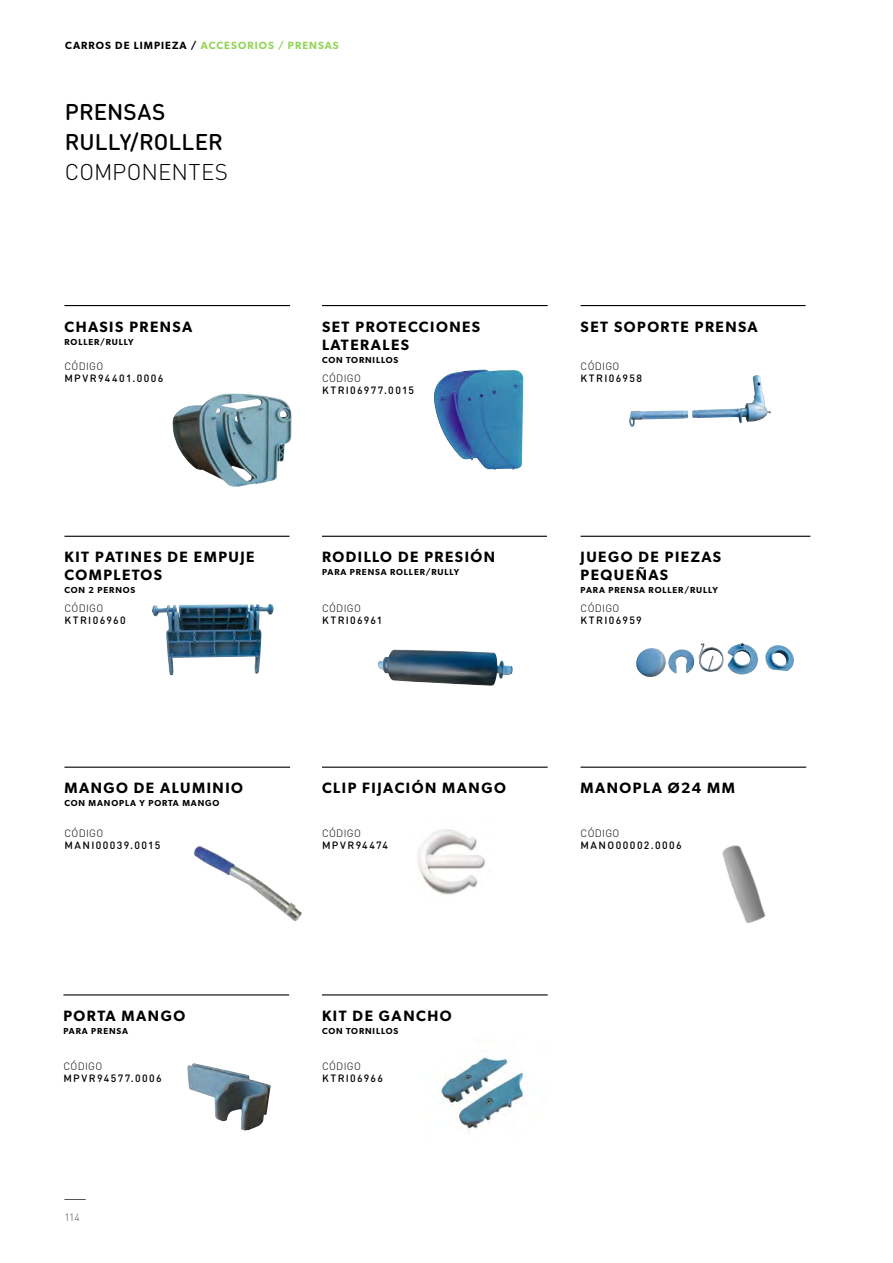
<style>
.page{position:relative;width:893px;height:1263px;background:#fff}
.page>*{position:absolute;margin:0;border:0;box-sizing:border-box;transform-origin:0 0}
.t1{font:500 22.5px/30px "DIN Round Pro";letter-spacing:.005em;color:#000}
.t2{font:300 22.5px "DIN Round Pro";color:#000}
.t3{font:600 15px/18px "Gibson";letter-spacing:.1em;color:#000}
.t4{font:500 10.5px "DIN Round Pro";letter-spacing:.135em;color:#000}
.t5{font:300 10.5px "DIN Round Pro";letter-spacing:.03em;color:#000}
.t6{font:600 10.5px "Gibson";letter-spacing:.1em;color:#93d358}
.t7{font:300 10.5px "DIN Round Pro";color:#555}
.t8{font:600 8.7px "Gibson";letter-spacing:.1em;color:#000}
.s1{color:#000}
</style>
<div class="page">
<svg style="left:64px;top:1199px;width:22px;height:1px"></svg>
<img style="left:194px;top:846px;width:108px;height:75px">
<img style="left:152px;top:604px;width:122px;height:71px">
<img style="left:187px;top:1063px;width:84px;height:68px">
<hr style="left:64px;top:536px;width:225px;height:1px;background:#000">
<img style="left:636px;top:643px;width:158px;height:34px">
<hr style="left:322px;top:536px;width:225px;height:1px;background:#000">
<hr style="left:581px;top:536px;width:229px;height:1px;background:#000">
<hr style="left:64px;top:767px;width:226px;height:1px;background:#000">
<hr style="left:322px;top:767px;width:226px;height:1px;background:#000">
<hr style="left:581px;top:767px;width:225px;height:1px;background:#000">
<img style="left:418px;top:829px;width:67px;height:66px">
<hr style="left:63px;top:994px;width:226px;height:1px;background:#000">
<hr style="left:322px;top:994px;width:226px;height:1px;background:#000">
<img style="left:172px;top:393px;width:120px;height:94px">
<hr style="left:64px;top:305px;width:226px;height:1px;background:#000">
<hr style="left:322px;top:305px;width:226px;height:1px;background:#000">
<img style="left:434px;top:369px;width:89px;height:101px">
<hr style="left:581px;top:305px;width:225px;height:1px;background:#000">
<img style="left:629px;top:375px;width:142px;height:52px">
<img style="left:378px;top:649px;width:135px;height:37px">
<img style="left:441px;top:1056px;width:83px;height:73px">
<img style="left:722px;top:845px;width:44px;height:78px">
<p class="t6" style="left:65px;top:40px;width:275px"><span class="s1">CARROS DE LIMPIEZA /</span> ACCESORIOS / PRENSAS</p>
<h1 class="t1" style="left:65px;top:96px;width:160px">PRENSAS<br>RULLY/ROLLER</h1>
<h1 class="t2" style="left:65px;top:157px;width:165px">COMPONENTES</h1>
<p class="t3" style="left:322px;top:317px;width:160px">SET PROTECCIONES<br>LATERALES</p>
<p class="t8" style="left:322px;top:354px;width:78px">CON TORNILLOS</p>
<p class="t3" style="left:64px;top:317px;width:129px">CHASIS PRENSA</p>
<p class="t8" style="left:64px;top:336px;width:71px">ROLLER/RULLY</p>
<p class="t5" style="left:64px;top:360px;width:40px">CÓDIGO</p>
<p class="t4" style="left:64px;top:371px;width:100px">MPVR94401.0006</p>
<p class="t5" style="left:322px;top:372px;width:40px">CÓDIGO</p>
<p class="t4" style="left:322px;top:383px;width:94px">KTRI06977.0015</p>
<p class="t3" style="left:64px;top:548px;width:192px">KIT PATINES DE EMPUJE<br>COMPLETOS</p>
<p class="t8" style="left:64px;top:585px;width:72px">CON 2 PERNOS</p>
<p class="t5" style="left:64px;top:601px;width:40px">CÓDIGO</p>
<p class="t4" style="left:64px;top:613px;width:63px">KTRI06960</p>
<p class="t3" style="left:322px;top:548px;width:175px">RODILLO DE PRESIÓN</p>
<p class="t8" style="left:322px;top:567px;width:139px">PARA PRENSA ROLLER/RULLY</p>
<p class="t5" style="left:322px;top:601px;width:40px">CÓDIGO</p>
<p class="t4" style="left:322px;top:613px;width:62px">KTRI06961</p>
<p class="t3" style="left:581px;top:317px;width:179px">SET SOPORTE PRENSA</p>
<p class="t5" style="left:581px;top:360px;width:40px">CÓDIGO</p>
<p class="t4" style="left:581px;top:371px;width:63px">KTRI06958</p>
<p class="t3" style="left:581px;top:548px;width:142px">JUEGO DE PIEZAS<br>PEQUEÑAS</p>
<p class="t8" style="left:581px;top:585px;width:139px">PARA PRENSA ROLLER/RULLY</p>
<p class="t5" style="left:581px;top:601px;width:40px">CÓDIGO</p>
<p class="t4" style="left:581px;top:613px;width:63px">KTRI06959</p>
<p class="t3" style="left:64px;top:779px;width:180px">MANGO DE ALUMINIO</p>
<p class="t8" style="left:64px;top:798px;width:156px">CON MANOPLA Y PORTA MANGO</p>
<p class="t3" style="left:322px;top:779px;width:185px">CLIP FIJACIÓN MANGO</p>
<p class="t3" style="left:581px;top:779px;width:156px">MANOPLA Ø24 MM</p>
<p class="t5" style="left:64px;top:826px;width:40px">CÓDIGO</p>
<p class="t4" style="left:64px;top:838px;width:97px">MANI00039.0015</p>
<p class="t5" style="left:322px;top:826px;width:40px">CÓDIGO</p>
<p class="t4" style="left:322px;top:838px;width:68px">MPVR94474</p>
<p class="t5" style="left:581px;top:826px;width:40px">CÓDIGO</p>
<p class="t4" style="left:581px;top:838px;width:103px">MANO00002.0006</p>
<p class="t3" style="left:63px;top:1006px;width:123px">PORTA MANGO</p>
<p class="t8" style="left:63px;top:1026px;width:66px">PARA PRENSA</p>
<p class="t3" style="left:322px;top:1006px;width:131px">KIT DE GANCHO</p>
<p class="t8" style="left:322px;top:1026px;width:78px">CON TORNILLOS</p>
<p class="t5" style="left:63px;top:1060px;width:40px">CÓDIGO</p>
<p class="t4" style="left:63px;top:1071px;width:100px">MPVR94577.0006</p>
<p class="t5" style="left:322px;top:1060px;width:40px">CÓDIGO</p>
<p class="t4" style="left:322px;top:1071px;width:63px">KTRI06966</p>
<p class="t7" style="left:64px;top:1210px;width:17px">114</p>
</div>
